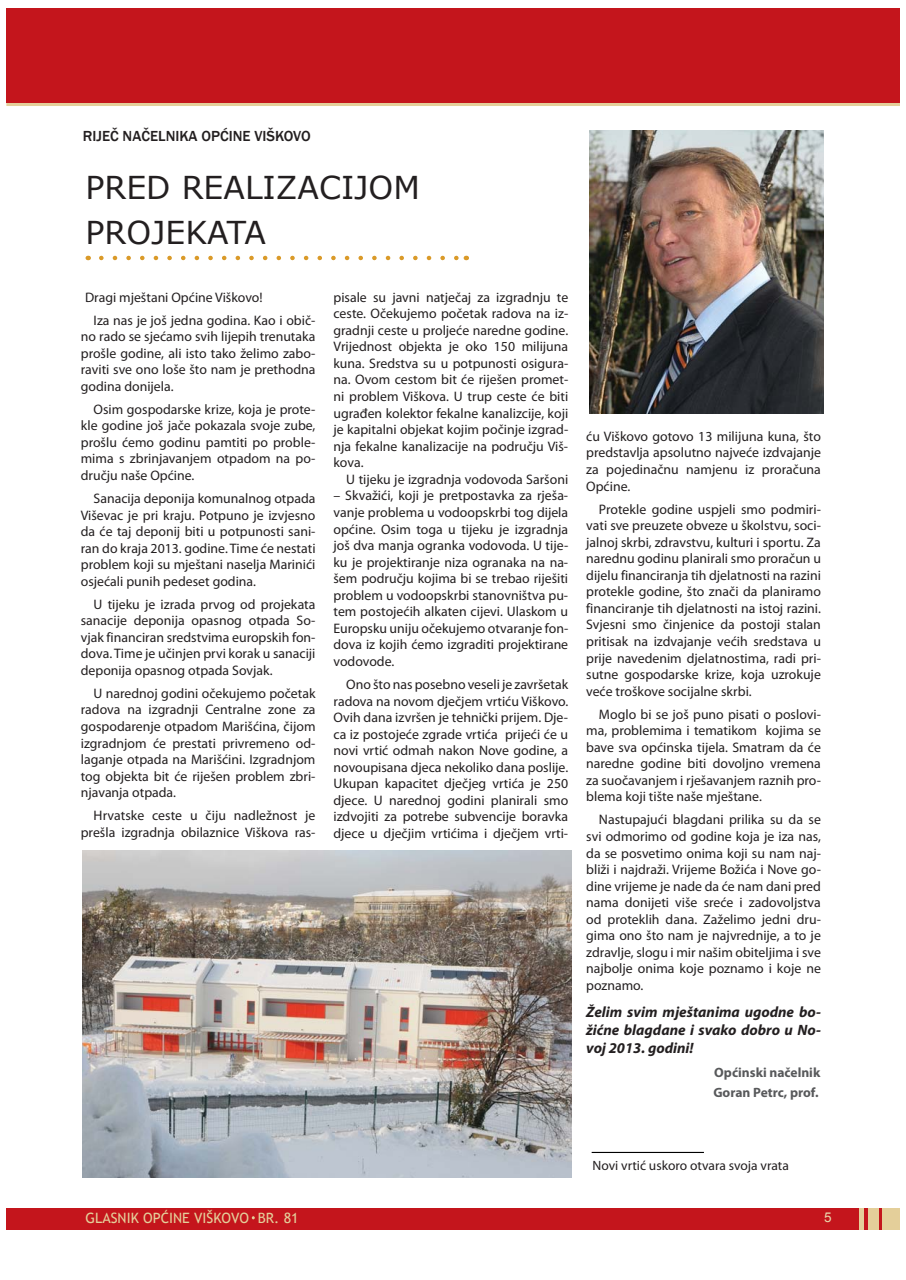
<style>
.page{position:relative;width:906px;height:1280px;background:#fff}
.page>*{position:absolute;margin:0;border:0;box-sizing:border-box;transform-origin:0 0}
.t1{font:31.5px/45px "MS Reference Sans Serif";color:#231f20}
.t2{font:italic 700 15px/18px "Myriad Pro";color:#231f20;text-align:justify}
.t3{font:500 15px "Franklin Gothic";color:#231f20}
.t4{font:14.25px "Trebuchet MS";color:#e4cf9a}
.t5{font:13.8px/16.5px "Myriad Pro";color:#231f20;text-align:justify}
.t6{font:700 13.5px/20px "Myriad Pro";color:#58595b}
.t7{font:13.5px "Myriad Pro";color:#231f20}
.t8{font:13.5px "Arial";color:#e9d8ad}
</style>
<div class="page">
<div style="left:6px;top:1208px;width:893px;height:21px;background:#c4151c"></div>
<div style="left:6px;top:9px;width:893px;height:94px;background:#c4151c"></div>
<hr style="left:6px;top:103px;width:893px;height:3px;background:#e4cf9a">
<div style="left:859px;top:1208px;width:5px;height:21px;background:#e4cf9a"></div>
<div style="left:868px;top:1208px;width:11px;height:21px;background:#e4cf9a"></div>
<div style="left:882px;top:1208px;width:17px;height:21px;background:#e4cf9a"></div>
<img style="left:83px;top:851px;width:488px;height:327px">
<img style="left:589px;top:130px;width:234px;height:284px">
<svg style="left:101px;top:256px;width:358px;height:4px"></svg>
<hr style="left:591px;top:1152px;width:113px;height:1px;background:#000">
<p class="t3" style="left:83px;top:127px;width:229px">RIJEČ NAČELNIKA OPĆINE VIŠKOVO</p>
<h1 class="t1" style="left:85px;top:164px;width:336px">PRED REALIZACIJOM<br>PROJEKATA</h1>
<p class="t5" style="left:94px;top:287px;width:223px;line-height:23px;text-indent:-9px">Dragi mještani Općine Viškovo!<br>Iza nas je još jedna godina. Kao i obič-</p>
<p class="t5" style="left:81px;top:330px;width:236px">no rado se sjećamo svih lijepih trenutaka prošle godine, ali isto tako želimo zabo&shy;raviti sve ono loše što nam je prethodna godina donijela.</p>
<p class="t5" style="left:81px;top:402px;width:236px;text-indent:13px">Osim gospodarske krize, koja je prote&shy;kle godine još jače pokazala svoje zube, prošlu ćemo godinu pamtiti po proble&shy;mima s zbrinjavanjem otpadom na po&shy;dručju naše Općine.</p>
<p class="t5" style="left:81px;top:491px;width:236px;text-indent:13px">Sanacija deponija komunalnog otpada Viševac je pri kraju. Potpuno je izvjesno da će taj deponij biti u potpunosti sani&shy;ran do kraja 2013. godine. Time će nestati problem koji su mještani naselja Marinići osjećali punih pedeset godina.</p>
<p class="t5" style="left:81px;top:597px;width:236px;text-indent:13px">U tijeku je izrada prvog od projekata sanacije deponija opasnog otpada So&shy;vjak financiran sredstvima europskih fon&shy;dova. Time je učinjen prvi korak u sanaciji deponija opasnog otpada Sovjak.</p>
<p class="t5" style="left:81px;top:686px;width:236px;text-indent:13px">U narednoj godini očekujemo početak radova na izgradnji Centralne zone za gospodarenje otpadom Marišćina, čijom izgradnjom će prestati privremeno od&shy;laganje otpada na Marišćini. Izgradnjom tog objekta bit će riješen problem zbri&shy;njavanja otpada.</p>
<p class="t5" style="left:81px;top:809px;width:236px;text-align:right">Hrvatske ceste u čiju nadležnost je prešla izgradnja obilaznice Viškova ras-</p>
<p class="t5" style="left:333px;top:290px;width:236px">pisale su javni natječaj za izgradnju te ceste. Očekujemo početak radova na iz&shy;gradnji ceste u proljeće naredne godine.<br>Vrijednost objekta je oko 150 milijuna kuna. Sredstva su u potpunosti osigura&shy;na. Ovom cestom bit će riješen promet&shy;ni problem Viškova. U trup ceste će biti ugrađen kolektor fekalne kanalizcije, koji je kapitalni objekat kojim počinje izgrad&shy;nja fekalne kanalizacije na području Viš&shy;kova.</p>
<p class="t5" style="left:346px;top:472px;width:223px">U tijeku je izgradnja vodovoda Saršoni</p>
<p class="t5" style="left:333px;top:489px;width:236px">– Skvažići, koji je pretpostavka za rješa&shy;vanje problema u vodoopskrbi tog dijela općine. Osim toga u tijeku je izgradnja još dva manja ogranka vodovoda. U tije&shy;ku je projektiranje niza ogranaka na na&shy;šem području kojima bi se trebao riješiti problem u vodoopskrbi stanovništva pu&shy;tem postojećih alkaten cijevi. Ulaskom u Europsku uniju očekujemo otvaranje fon&shy;dova iz kojih ćemo izgraditi projektirane vodovode.</p>
<p class="t5" style="left:333px;top:677px;width:236px;text-indent:13px">Ono što nas posebno veseli je završetak radova na novom dječjem vrtiću Viškovo.<br>Ovih dana izvršen je tehnički prijem. Dje&shy;ca iz postojeće zgrade vrtića prijeći će u novi vrtić odmah nakon Nove godine, a novoupisana djeca nekoliko dana poslije.<br>Ukupan kapacitet dječjeg vrtića je 250 djece. U narednoj godini planirali smo izdvojiti za potrebe subvencije boravka djece u dječjim vrtićima i dječjem vrti-</p>
<p class="t5" style="left:586px;top:429px;width:236px">ću Viškovo gotovo 13 milijuna kuna, što predstavlja apsolutno najveće izdvajanje za pojedinačnu namjenu iz proračuna Općine.</p>
<p class="t5" style="left:586px;top:502px;width:236px;text-indent:13px">Protekle godine uspjeli smo podmiri&shy;vati sve preuzete obveze u školstvu, soci&shy;jalnoj skrbi, zdravstvu, kulturi i sportu. Za narednu godinu planirali smo proračun u dijelu financiranja tih djelatnosti na razini protekle godine, što znači da planiramo financiranje tih djelatnosti na istoj razini.<br>Svjesni smo činjenice da postoji stalan pritisak na izdvajanje većih sredstava u prije navedenim djelatnostima, radi pri&shy;sutne gospodarske krize, koja uzrokuje veće troškove socijalne skrbi.</p>
<p class="t5" style="left:586px;top:707px;width:236px;text-indent:13px">Moglo bi se još puno pisati o poslovi&shy;ma, problemima i tematikom kojima se bave sva općinska tijela. Smatram da će naredne godine biti dovoljno vremena za suočavanjem i rješavanjem raznih pro&shy;blema koji tište naše mještane.</p>
<p class="t5" style="left:586px;top:813px;width:236px;text-indent:13px">Nastupajući blagdani prilika su da se svi odmorimo od godine koja je iza nas, da se posvetimo onima koji su nam naj&shy;bliži i najdraži. Vrijeme Božića i Nove go&shy;dine vrijeme je nade da će nam dani pred nama donijeti više sreće i zadovoljstva od proteklih dana. Zaželimo jedni dru&shy;gima ono što nam je najvrednije, a to je zdravlje, slogu i mir našim obiteljima i sve najbolje onima koje poznamo i koje ne poznamo.</p>
<p class="t2" style="left:586px;top:1004px;width:236px">Želim svim mještanima ugodne bo&shy;žićne blagdane i svako dobro u No&shy;voj 2013. godini!</p>
<p class="t6" style="left:713px;top:1064px;width:108px">Općinski načelnik<br>Goran Petrc, prof.</p>
<p class="t7" style="left:592px;top:1160px;width:198px">Novi vrtić uskoro otvara svoja vrata</p>
<p class="t4" style="left:85px;top:1209px;width:215px">GLASNIK OPĆINE VIŠKOVO BR. 81</p>
<p class="t8" style="left:824px;top:1210px;width:9px">5</p>
</div>
